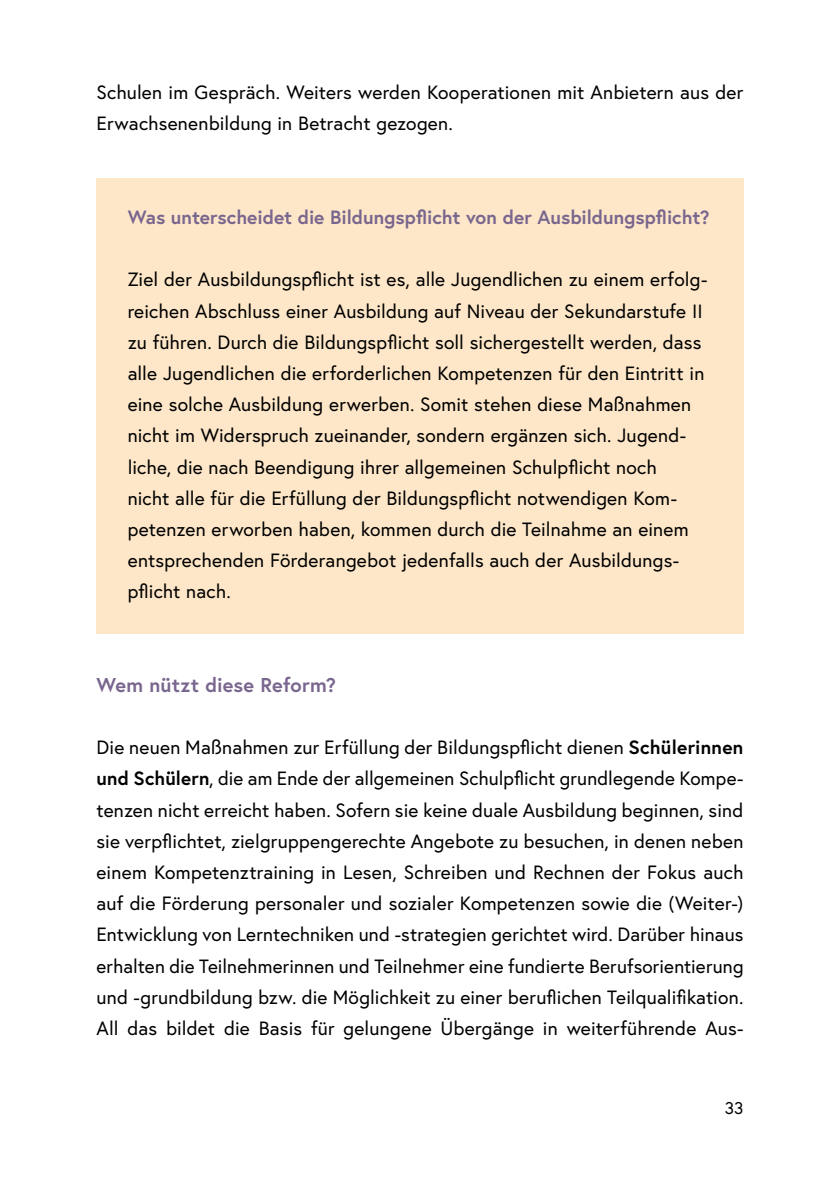
<style>
.page{position:relative;width:840px;height:1191px;background:#fff}
.page>*{position:absolute;margin:0;border:0;box-sizing:border-box;transform-origin:0 0}
.h2_sieht_wie_h4_aus_ohne_numm{font:700 20px "Europa Austria";letter-spacing:.01em;color:#79668e}
.Infobox_p_Infobox{font:19.2px/31.2px "Europa Austria";letter-spacing:.01em;color:#000}
.p_Erstzeileneinzug{font:19.2px/31.2px "Europa Austria";letter-spacing:.01em;color:#000}
.Infobox_p_Infobox_Titel{font:700 19.2px "Europa Austria";color:#79668e}
.t1{font:17px "Europa Austria";color:#000}
.s1{font-weight:700}
</style>
<div class="page">
<div style="left:96px;top:178px;width:647px;height:81px;background:#fee7c8"></div>
<div style="left:96px;top:240px;width:647px;height:393px;background:#fee7c8"></div>
<p class="p_Erstzeileneinzug" style="left:96px;top:77px;width:648px">Schulen im Gespräch. Weiters werden Kooperationen mit Anbietern aus der<br>Erwachsenenbildung in Betracht gezogen.</p>
<p class="Infobox_p_Infobox_Titel" style="left:128px;top:204px;width:583px">Was unterscheidet die Bildungspflicht von der Ausbildungspflicht?</p>
<p class="Infobox_p_Infobox" style="left:128px;top:264px;width:581px">Ziel der Ausbildungspflicht ist es, alle Jugendlichen zu einem erfolg&shy;reichen Abschluss einer Ausbildung auf Niveau der Sekundarstufe II zu führen. Durch die Bildungspflicht soll sichergestellt werden, dass alle Jugendlichen die erforderlichen Kompetenzen für den Eintritt in eine solche Ausbildung erwerben. Somit stehen diese Maßnahmen nicht im Widerspruch zueinander, sondern ergänzen sich. Jugend&shy;liche, die nach Beendigung ihrer allgemeinen Schulpflicht noch<br>nicht alle für die Erfüllung der Bildungspflicht notwendigen Kom&shy;petenzen erworben haben, kommen durch die Teilnahme an einem entsprechenden Förderangebot jedenfalls auch der Ausbildungs&shy;pflicht nach.</p>
<h2 class="h2_sieht_wie_h4_aus_ohne_numm" style="left:96px;top:671px;width:241px">Wem nützt diese Reform?</h2>
<p class="Infobox_p_Infobox" style="left:96px;top:731px;width:648px;text-align:justify">Die neuen Maßnahmen zur Erfüllung der Bildungspflicht dienen <span class="s1">Schülerinnen und Schülern</span>, die am Ende der allgemeinen Schulpflicht grundlegende Kompe&shy;tenzen nicht erreicht haben. Sofern sie keine duale Ausbildung beginnen, sind sie verpflichtet, zielgruppengerechte Angebote zu besuchen, in denen neben einem Kompetenztraining in Lesen, Schreiben und Rechnen der Fokus auch auf die Förderung personaler und sozialer Kompetenzen sowie die (Weiter-)<br>Entwicklung von Lerntechniken und -strategien gerichtet wird. Darüber hinaus erhalten die Teilnehmerinnen und Teilnehmer eine fundierte Berufsorientierung und -grundbildung bzw. die Möglichkeit zu einer beruflichen Teilqualifikation.<br>All das bildet die Basis für gelungene Übergänge in weiterführende Aus-</p>
<p class="t1" style="left:724px;top:1096px;width:20px">33</p>
</div>
